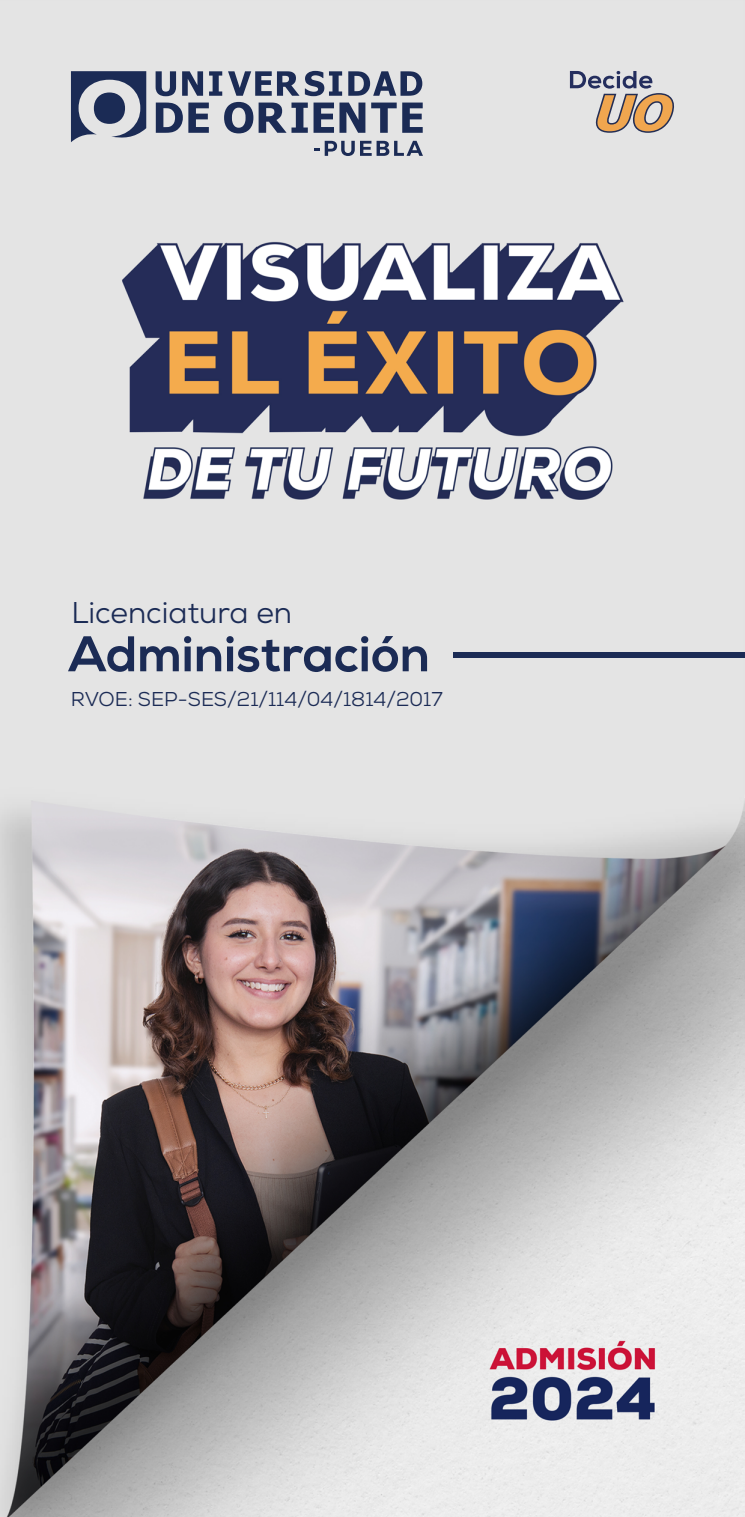
<style>
.page{position:relative;width:745px;height:1517px;background:#fff}
.page>*{position:absolute;margin:0;border:0;box-sizing:border-box;transform-origin:0 0}
.t1{font:800 50px "Nexa";letter-spacing:-.01em;color:#1b2b55}
.t2{font:30px "Nexa";color:#1b2b55}
.t3{font:20px "Nexa";color:#1b2b55}
</style>
<div class="page">
<img style="left:0;top:0;width:744px;height:1517px">
<svg style="left:569px;top:70px;width:105px;height:63px;background:#c4b5aa"></svg>
<svg style="left:156px;top:102px;width:266px;height:31px;background:#7e869b"></svg>
<svg style="left:71px;top:71px;width:75px;height:71px;background:#788197"></svg>
<svg style="left:155px;top:71px;width:267px;height:25px;background:#7f879c"></svg>
<svg style="left:314px;top:141px;width:40px;height:15px"></svg>
<svg style="left:360px;top:141px;width:62px;height:15px"></svg>
<div style="left:453px;top:652px;width:291px;height:5px;background:#1b2b55"></div>
<p class="t2" style="left:71px;top:593px;width:222px">Licenciatura en</p>
<p class="t1" style="left:68px;top:623px;width:363px">Administración</p>
<p class="t3" style="left:71px;top:686px;width:373px">RVOE: SEP-SES/21/114/04/1814/2017</p>
</div>
